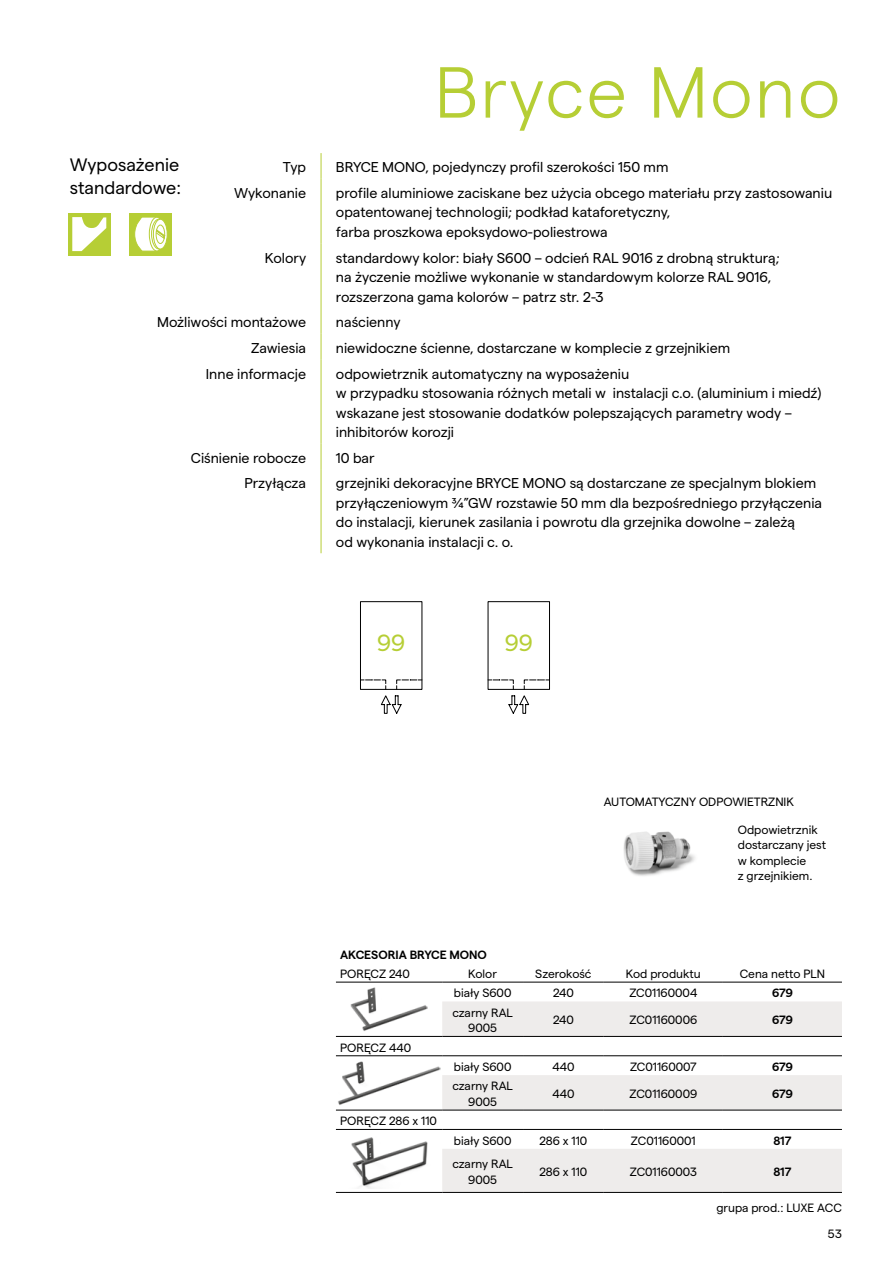
<style>
.page{position:relative;width:893px;height:1263px;background:#fff}
.page>*{position:absolute;margin:0;border:0;box-sizing:border-box;transform-origin:0 0}
.t1{font:300 72px "Matter";letter-spacing:.03em;color:#b6ce35}
.t2{font:23.4px "Matter";color:#b6ce35}
.t3{font:18px/23.4px "Matter";color:#000}
.t4{font:14.25px/19.5px "Matter";color:#000}
.t5{font:12px/15.6px "Matter";color:#000;text-align:center}
.t6{font:600 12px "Matter";letter-spacing:-.015em;color:#000}
</style>
<div class="page">
<div style="left:130px;top:213px;width:42px;height:42px;background:#b6ce35"></div>
<div style="left:153px;top:219px;width:15px;height:30px;border:1px solid #b6ce35;border-radius:50%"></div>
<svg style="left:134px;top:217px;width:32px;height:34px"></svg>
<div style="left:156px;top:225px;width:9px;height:19px;border:1px solid #b6ce35;border-radius:50%"></div>
<div style="left:68px;top:213px;width:43px;height:42px;background:#b6ce35"></div>
<svg style="left:72px;top:217px;width:34px;height:34px"></svg>
<svg style="left:321px;top:153px;width:1px;height:26px"></svg>
<hr style="left:321px;top:179px;width:1px;height:64px;background:#b6ce35">
<svg style="left:321px;top:308px;width:1px;height:51px"></svg>
<hr style="left:321px;top:359px;width:1px;height:84px;background:#b6ce35">
<svg style="left:321px;top:443px;width:1px;height:26px"></svg>
<hr style="left:321px;top:469px;width:1px;height:84px;background:#b6ce35">
<hr style="left:321px;top:243px;width:1px;height:65px;background:#b6ce35">
<div style="left:442px;top:1001px;width:400px;height:35px;background:#eeeceb"></div>
<svg style="left:442px;top:1075px;width:400px;height:117px;fill:#eeeceb"></svg>
<hr style="left:336px;top:982px;width:106px;height:1px;background:#000">
<hr style="left:336px;top:1110px;width:106px;height:1px;background:#000">
<hr style="left:442px;top:982px;width:81px;height:1px;background:#000">
<hr style="left:523px;top:982px;width:81px;height:1px;background:#000">
<hr style="left:604px;top:982px;width:119px;height:1px;background:#000">
<hr style="left:723px;top:982px;width:119px;height:1px;background:#000">
<hr style="left:442px;top:1110px;width:81px;height:1px;background:#000">
<hr style="left:523px;top:1110px;width:81px;height:1px;background:#000">
<hr style="left:604px;top:1110px;width:119px;height:1px;background:#000">
<hr style="left:723px;top:1110px;width:119px;height:1px;background:#000">
<hr style="left:336px;top:1055px;width:106px;height:1px;background:#000">
<hr style="left:336px;top:1129px;width:106px;height:1px;background:#000">
<hr style="left:336px;top:1192px;width:106px;height:1px;background:#000">
<hr style="left:442px;top:1055px;width:81px;height:1px;background:#000">
<hr style="left:523px;top:1055px;width:81px;height:1px;background:#000">
<hr style="left:604px;top:1055px;width:119px;height:1px;background:#000">
<hr style="left:723px;top:1055px;width:119px;height:1px;background:#000">
<hr style="left:442px;top:1129px;width:81px;height:1px;background:#000">
<hr style="left:523px;top:1129px;width:81px;height:1px;background:#000">
<hr style="left:604px;top:1129px;width:119px;height:1px;background:#000">
<hr style="left:723px;top:1129px;width:119px;height:1px;background:#000">
<hr style="left:442px;top:1192px;width:81px;height:1px;background:#000">
<hr style="left:523px;top:1192px;width:81px;height:1px;background:#000">
<hr style="left:604px;top:1192px;width:119px;height:1px;background:#000">
<hr style="left:723px;top:1192px;width:119px;height:1px;background:#000">
<hr style="left:336px;top:1036px;width:106px;height:1px;background:#000">
<hr style="left:442px;top:1036px;width:81px;height:1px;background:#000">
<hr style="left:523px;top:1036px;width:81px;height:1px;background:#000">
<hr style="left:604px;top:1036px;width:119px;height:1px;background:#000">
<hr style="left:723px;top:1036px;width:119px;height:1px;background:#000">
<img style="left:350px;top:987px;width:78px;height:44px">
<img style="left:338px;top:1061px;width:103px;height:44px">
<img style="left:351px;top:1137px;width:77px;height:51px">
<img style="left:623px;top:831px;width:72px;height:45px">
<div style="left:360px;top:601px;width:62px;height:89px;border:1px solid #000"></div>
<svg style="left:381px;top:695px;width:21px;height:19px"></svg>
<svg style="left:360px;top:679px;width:26px;height:10px"></svg>
<svg style="left:396px;top:679px;width:26px;height:10px"></svg>
<div style="left:488px;top:601px;width:62px;height:89px;border:1px solid #000"></div>
<svg style="left:508px;top:695px;width:21px;height:19px"></svg>
<svg style="left:488px;top:679px;width:26px;height:10px"></svg>
<svg style="left:524px;top:679px;width:25px;height:10px"></svg>
<h1 class="t1" style="left:435px;top:40px;width:407px">Bryce Mono</h1>
<p class="t3" style="left:70px;top:151px;width:113px">Wyposażenie standardowe:</p>
<p class="t4" style="left:283px;top:156px;width:25px">Typ</p>
<p class="t4" style="left:336px;top:156px;width:334px">BRYCE MONO, pojedynczy profil szerokości 150 mm</p>
<p class="t4" style="left:234px;top:182px;width:74px">Wykonanie</p>
<p class="t4" style="left:336px;top:182px;width:498px">profile aluminiowe zaciskane bez użycia obcego materiału przy zastosowaniu opatentowanej technologii; podkład kataforetyczny,<br>farba proszkowa epoksydowo-poliestrowa</p>
<p class="t4" style="left:265px;top:247px;width:43px">Kolory</p>
<p class="t4" style="left:336px;top:247px;width:445px">standardowy kolor: biały S600 – odcień RAL 9016 z drobną strukturą; na życzenie możliwe wykonanie w standardowym kolorze RAL 9016, rozszerzona gama kolorów – patrz str. 2-3</p>
<p class="t4" style="left:157px;top:311px;width:150px">Możliwości montażowe</p>
<p class="t4" style="left:336px;top:311px;width:66px">naścienny</p>
<p class="t4" style="left:251px;top:337px;width:57px">Zawiesia</p>
<p class="t4" style="left:336px;top:337px;width:396px">niewidoczne ścienne, dostarczane w komplecie z grzejnikiem</p>
<p class="t4" style="left:206px;top:363px;width:102px">Inne informacje</p>
<p class="t4" style="left:336px;top:363px;width:487px">odpowietrznik automatyczny na wyposażeniu<br>w przypadku stosowania różnych metali w instalacji c.o. (aluminium i miedź) wskazane jest stosowanie dodatków polepszających parametry wody – inhibitorów korozji</p>
<p class="t4" style="left:191px;top:447px;width:117px">Ciśnienie robocze</p>
<p class="t4" style="left:336px;top:447px;width:40px">10 bar</p>
<p class="t4" style="left:244px;top:472px;width:63px">Przyłącza</p>
<p class="t4" style="left:336px;top:472px;width:488px">grzejniki dekoracyjne BRYCE MONO są dostarczane ze specjalnym blokiem przyłączeniowym ¾”GW rozstawie 50 mm dla bezpośredniego przyłączenia do instalacji, kierunek zasilania i powrotu dla grzejnika dowolne – zależą<br>od wykonania instalacji c. o.</p>
<h2 class="t2" style="left:377px;top:626px;width:29px">99</h2>
<h2 class="t2" style="left:505px;top:626px;width:29px">99</h2>
<p class="t5" style="left:604px;top:793px;width:192px">AUTOMATYCZNY ODPOWIETRZNIK</p>
<p class="t5" style="left:738px;top:821px;width:90px;text-align:left">Odpowietrznik dostarczany jest w komplecie<br>z grzejnikiem.</p>
<p class="t6" style="left:340px;top:945px;width:148px">AKCESORIA BRYCE MONO</p>
<p class="t5" style="left:340px;top:965px;width:71px">PORĘCZ 240</p>
<p class="t5" style="left:468px;top:965px;width:30px">Kolor</p>
<p class="t5" style="left:535px;top:965px;width:58px">Szerokość</p>
<p class="t5" style="left:626px;top:965px;width:76px">Kod produktu</p>
<p class="t5" style="left:740px;top:965px;width:87px">Cena netto PLN</p>
<p class="t5" style="left:454px;top:984px;width:59px">biały S600</p>
<p class="t5" style="left:553px;top:984px;width:22px">240</p>
<p class="t5" style="left:629px;top:984px;width:69px">ZC01160004</p>
<p class="t6" style="left:772px;top:984px;width:22px">679</p>
<p class="t5" style="left:452px;top:1003px;width:62px">czarny RAL<br>9005</p>
<p class="t5" style="left:553px;top:1011px;width:22px">240</p>
<p class="t5" style="left:629px;top:1011px;width:69px">ZC01160006</p>
<p class="t6" style="left:772px;top:1011px;width:22px">679</p>
<p class="t5" style="left:340px;top:1038px;width:72px">PORĘCZ 440</p>
<p class="t5" style="left:454px;top:1058px;width:59px">biały S600</p>
<p class="t5" style="left:552px;top:1058px;width:24px">440</p>
<p class="t5" style="left:630px;top:1058px;width:68px">ZC01160007</p>
<p class="t6" style="left:772px;top:1058px;width:22px">679</p>
<p class="t5" style="left:452px;top:1077px;width:62px">czarny RAL<br>9005</p>
<p class="t5" style="left:552px;top:1085px;width:24px">440</p>
<p class="t5" style="left:629px;top:1085px;width:69px">ZC01160009</p>
<p class="t6" style="left:772px;top:1085px;width:22px">679</p>
<p class="t5" style="left:340px;top:1112px;width:98px">PORĘCZ 286 x 110</p>
<p class="t5" style="left:454px;top:1131px;width:59px">biały S600</p>
<p class="t5" style="left:539px;top:1131px;width:49px">286 x 110</p>
<p class="t5" style="left:631px;top:1131px;width:66px">ZC01160001</p>
<p class="t6" style="left:773px;top:1131px;width:19px">817</p>
<p class="t5" style="left:452px;top:1155px;width:62px">czarny RAL<br>9005</p>
<p class="t5" style="left:539px;top:1163px;width:49px">286 x 110</p>
<p class="t5" style="left:630px;top:1163px;width:69px">ZC01160003</p>
<p class="t6" style="left:773px;top:1163px;width:19px">817</p>
<p class="t5" style="left:716px;top:1199px;width:127px">grupa prod.: LUXE ACC</p>
<p class="t5" style="left:828px;top:1225px;width:15px">53</p>
</div>
